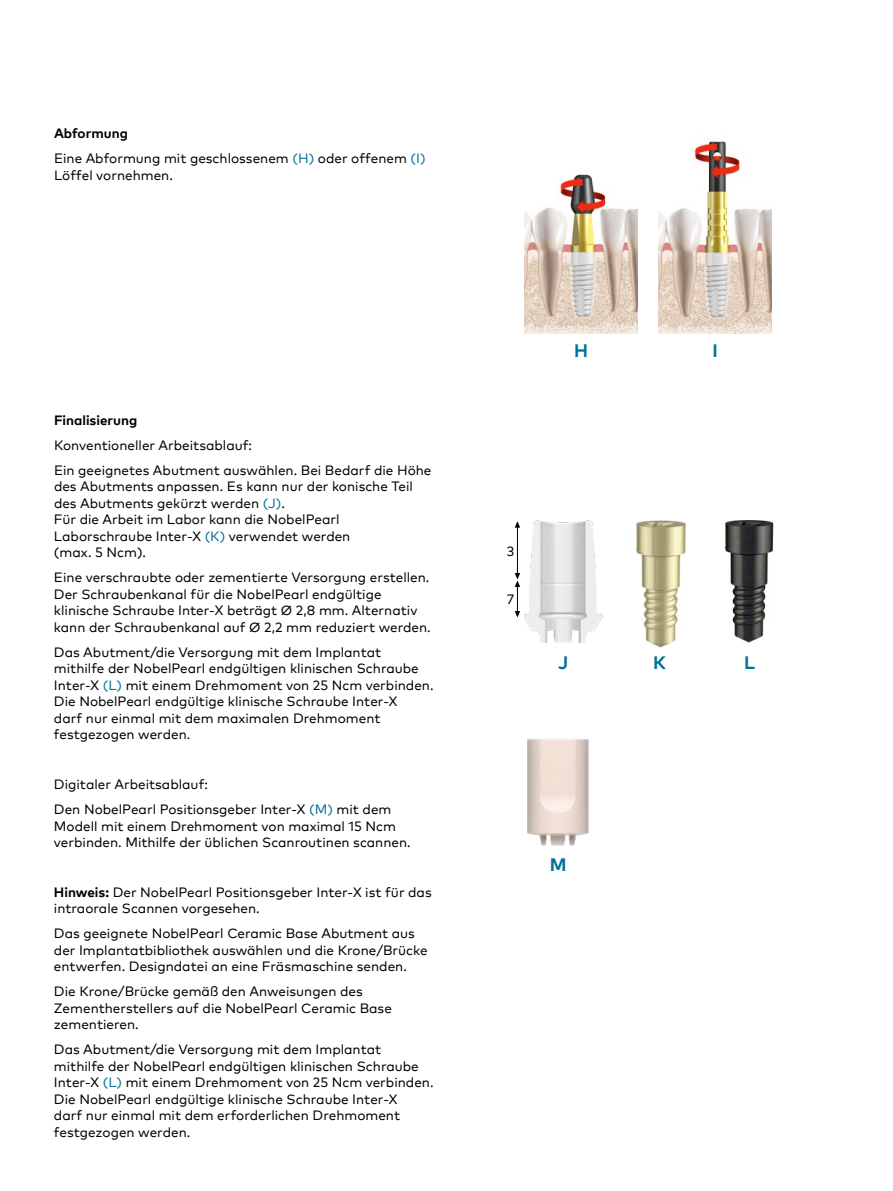
<style>
.page{position:relative;width:893px;height:1191px;background:#fff}
.page>*{position:absolute;margin:0;border:0;box-sizing:border-box;transform-origin:0 0}
.t1{font:700 18px "Mark Pro";color:#007398}
.t2{font:13.5px/16.5px "Mark Pro";color:#000}
.t3{font:700 13.5px "Mark Pro";color:#000}
.s1{font-weight:700}
.s2{color:#007398}
</style>
<div class="page">
<hr style="left:517px;top:526px;width:1px;height:50px;background:#000">
<svg style="left:514px;top:521px;width:6px;height:7px"></svg>
<svg style="left:514px;top:572px;width:6px;height:45px"></svg>
<img style="left:524px;top:174px;width:114px;height:159px">
<img style="left:659px;top:141px;width:113px;height:192px">
<img style="left:524px;top:521px;width:78px;height:121px">
<img style="left:636px;top:520px;width:51px;height:128px">
<img style="left:725px;top:520px;width:49px;height:123px">
<img style="left:527px;top:739px;width:62px;height:107px">
<p class="t2" style="left:54px;top:120px;width:373px;line-height:25px"><span class="s1">Abformung<br></span>Eine Abformung mit geschlossenem <span class="s2">(H)</span> oder offenem <span class="s2">(I)</span></p>
<p class="t2" style="left:54px;top:166px;width:120px">Löffel vornehmen.</p>
<p class="t3" style="left:54px;top:409px;width:85px">Finalisierung</p>
<p class="t2" style="left:54px;top:431px;width:379px;line-height:25px">Konventioneller Arbeitsablauf:<br>Ein geeignetes Abutment auswählen. Bei Bedarf die Höhe</p>
<p class="t2" style="left:54px;top:477px;width:360px">des Abutments anpassen. Es kann nur der konische Teil des Abutments gekürzt werden <span class="s2">(J)</span>.<br>Für die Arbeit im Labor kann die NobelPearl Laborschraube Inter-X <span class="s2">(K)</span> verwendet werden<br>(max. 5 Ncm).</p>
<p class="t2" style="left:54px;top:568px;width:378px">Eine verschraubte oder zementierte Versorgung erstellen.<br>Der Schraubenkanal für die NobelPearl endgültige klinische Schraube Inter-X beträgt Ø 2,8 mm. Alternativ kann der Schraubenkanal auf Ø 2,2 mm reduziert werden.</p>
<p class="t2" style="left:54px;top:642px;width:381px">Das Abutment/die Versorgung mit dem Implantat mithilfe der NobelPearl endgültigen klinischen Schraube Inter-X <span class="s2">(L)</span> mit einem Drehmoment von 25 Ncm verbinden.<br>Die NobelPearl endgültige klinische Schraube Inter-X<br>darf nur einmal mit dem maximalen Drehmoment festgezogen werden.</p>
<p class="t2" style="left:54px;top:770px;width:339px;line-height:25px">Digitaler Arbeitsablauf:<br>Den NobelPearl Positionsgeber Inter-X <span class="s2">(M)</span> mit dem</p>
<p class="t2" style="left:54px;top:816px;width:358px">Modell mit einem Drehmoment von maximal 15 Ncm verbinden. Mithilfe der üblichen Scanroutinen scannen.</p>
<p class="t2" style="left:54px;top:882px;width:379px"><span class="s1">Hinweis:</span> Der NobelPearl Positionsgeber Inter-X ist für das intraorale Scannen vorgesehen.</p>
<p class="t2" style="left:54px;top:924px;width:375px">Das geeignete NobelPearl Ceramic Base Abutment aus der Implantatbibliothek auswählen und die Krone/Brücke entwerfen. Designdatei an eine Fräsmaschine senden.</p>
<p class="t2" style="left:54px;top:982px;width:339px">Die Krone/Brücke gemäß den Anweisungen des<br>Zementherstellers auf die NobelPearl Ceramic Base zementieren.</p>
<p class="t2" style="left:54px;top:1040px;width:381px">Das Abutment/die Versorgung mit dem Implantat mithilfe der NobelPearl endgültigen klinischen Schraube Inter-X <span class="s2">(L)</span> mit einem Drehmoment von 25 Ncm verbinden.<br>Die NobelPearl endgültige klinische Schraube Inter-X<br>darf nur einmal mit dem erforderlichen Drehmoment festgezogen werden.</p>
<h1 class="t1" style="left:574px;top:337px;width:15px">H</h1>
<h1 class="t1" style="left:712px;top:337px;width:7px">I</h1>
<p class="t2" style="left:507px;top:542px;width:9px">3</p>
<p class="t2" style="left:507px;top:589px;width:10px">7</p>
<h1 class="t1" style="left:558px;top:649px;width:12px">J</h1>
<h1 class="t1" style="left:653px;top:649px;width:14px">K</h1>
<h1 class="t1" style="left:744px;top:649px;width:12px">L</h1>
<h1 class="t1" style="left:550px;top:851px;width:18px">M</h1>
</div>
